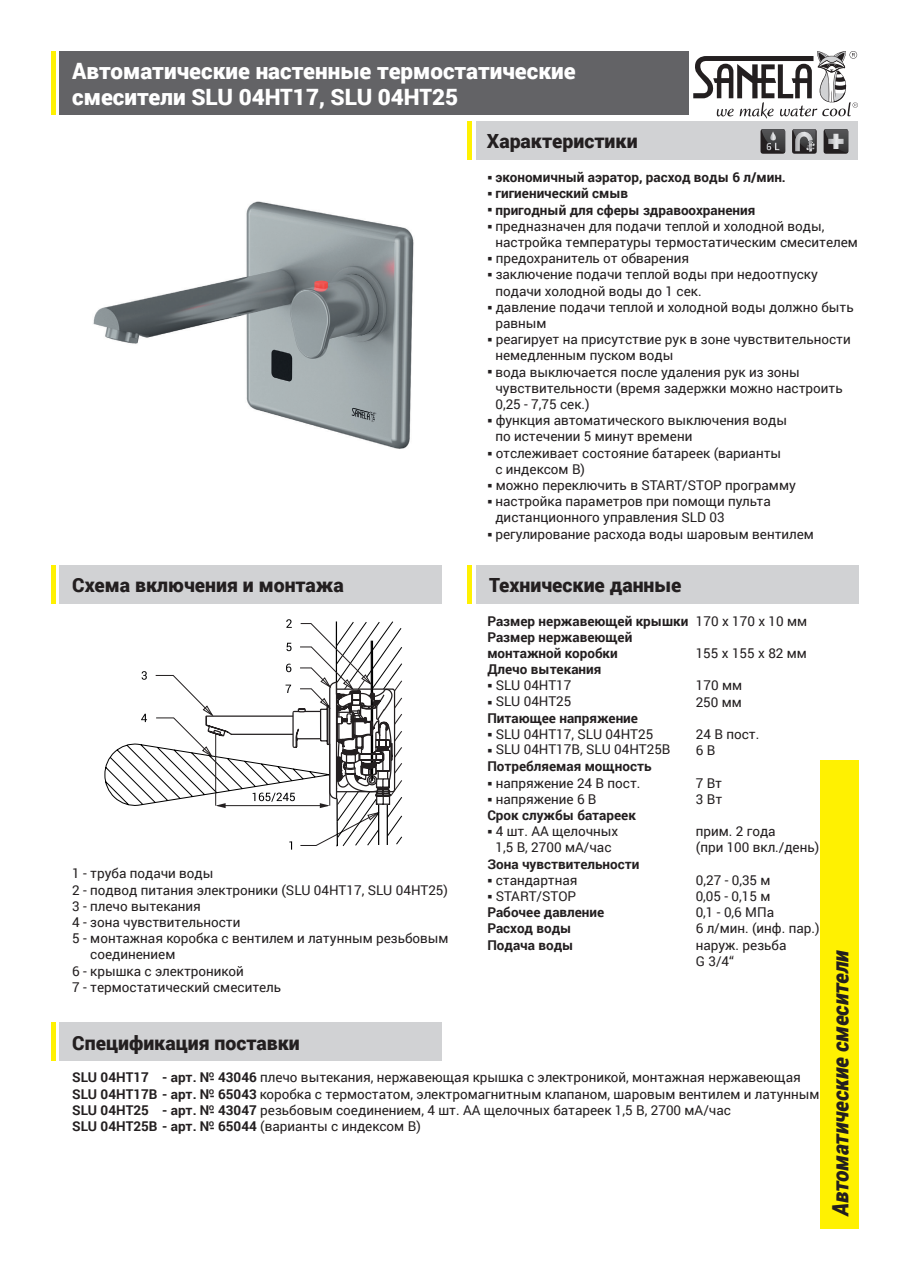
<style>
.page{position:relative;width:910px;height:1280px;background:#fff}
.page>*{position:absolute;margin:0;border:0;box-sizing:border-box;transform-origin:0 0}
.t1{font:900 22.5px/26.2px "Roboto";color:#fff}
.t2{font:italic 900 22.5px "Roboto";letter-spacing:-.005em;color:#231f20;scale:.95 1}
.t3{font:900 19.5px "Roboto";color:#231f20}
.t4{font:13.5px/16.2px "Roboto";color:#231f20}
.t5{font:700 13.5px/16.2px "Roboto";color:#231f20}
.s1{font-weight:400}
.s2{font-weight:700}
</style>
<div class="page">
<div style="left:60px;top:51px;width:629px;height:64px;background:#636366"></div>
<div style="left:476px;top:121px;width:382px;height:38px;background:#d1d2d4"></div>
<div style="left:60px;top:566px;width:382px;height:38px;background:#d1d2d4"></div>
<div style="left:821px;top:760px;width:38px;height:469px;background:#fff101"></div>
<svg style="left:693px;top:51px;width:165px;height:68px"></svg>
<hr style="left:51px;top:51px;width:4px;height:64px;background:#fff101">
<hr style="left:51px;top:566px;width:4px;height:38px;background:#fff101">
<div style="left:476px;top:566px;width:383px;height:38px;background:#d1d2d4"></div>
<hr style="left:468px;top:566px;width:4px;height:38px;background:#fff101">
<hr style="left:468px;top:121px;width:4px;height:38px;background:#fff101">
<div style="left:60px;top:1023px;width:382px;height:38px;background:#d1d2d4"></div>
<hr style="left:51px;top:1023px;width:4px;height:38px;background:#fff101">
<svg style="left:760px;top:129px;width:25px;height:25px"></svg>
<svg style="left:824px;top:129px;width:24px;height:25px"></svg>
<svg style="left:792px;top:129px;width:25px;height:25px"></svg>
<svg style="left:105px;top:619px;width:297px;height:231px"></svg>
<img style="left:93px;top:201px;width:321px;height:248px">
<h1 class="t1" style="left:72px;top:57px;width:505px">Автоматические настенные термостатические смесители SLU 04HT17, SLU 04HT25</h1>
<h2 class="t3" style="left:487px;top:127px;width:152px">Характеристики</h2>
<h2 class="t3" style="left:72px;top:572px;width:273px">Схема включения и монтажа</h2>
<p class="t5" style="left:487px;top:169px;width:300px">○ экономичный аэратор, расход воды 6 л/мин.</p>
<p class="t5" style="left:487px;top:185px;width:142px">○ гигиенический смыв</p>
<p class="t5" style="left:487px;top:201px;width:270px">○ пригодный для сферы здравоохранения</p>
<p class="t4" style="left:495px;top:217px;width:364px;text-indent:-8px">○ предназначен для подачи теплой и холодной воды, настройка температуры термостатическим смесителем</p>
<p class="t4" style="left:487px;top:250px;width:203px">○ предохранитель от обварения</p>
<p class="t4" style="left:495px;top:266px;width:324px;text-indent:-8px">○ заключение подачи теплой воды при недоотпуску подачи холодной воды до 1 сек.</p>
<p class="t4" style="left:495px;top:298px;width:360px;text-indent:-8px">○ давление подачи теплой и холодной воды должно быть равным</p>
<p class="t4" style="left:495px;top:331px;width:357px;text-indent:-8px">○ реагирует на присутствие рук в зоне чувствительности немедленным пуском воды</p>
<p class="t4" style="left:495px;top:363px;width:349px;text-indent:-8px">○ вода выключается после удаления рук из зоны чувствительности (время задержки можно настроить<br>0,25 - 7,75 сек.)</p>
<p class="t4" style="left:495px;top:412px;width:293px;text-indent:-8px">○ функция автоматического выключения воды по истечении 5 минут времени</p>
<p class="t4" style="left:495px;top:444px;width:287px;text-indent:-8px">○ отслеживает состояние батареек (варианты с индексом B)</p>
<p class="t4" style="left:487px;top:476px;width:310px">○ можно переключить в START/STOP программу</p>
<p class="t4" style="left:495px;top:493px;width:277px;text-indent:-8px">○ настройка параметров при помощи пульта дистанционного управления SLD 03</p>
<p class="t4" style="left:487px;top:525px;width:328px">○ регулирование расхода воды шаровым вентилем</p>
<h2 class="t3" style="left:489px;top:572px;width:194px">Технические данные</h2>
<p class="t5" style="left:487px;top:612px;width:321px">Размер нержавеющей крышки <span class="s1">170 x 170 x 10 мм<br></span>Размер нержавеющей<br>монтажной коробки</p>
<p class="t4" style="left:696px;top:644px;width:113px">155 x 155 x 82 мм</p>
<p class="t4" style="left:72px;top:865px;width:143px">1 - труба подачи воды</p>
<p class="t4" style="left:72px;top:881px;width:377px">2 - подвод питания электроники (SLU 04HT17, SLU 04HT25)</p>
<p class="t4" style="left:72px;top:897px;width:130px">3 - плечо вытекания</p>
<p class="t4" style="left:72px;top:914px;width:170px">4 - зона чувствительности</p>
<p class="t4" style="left:72px;top:930px;width:378px">5 - монтажная коробка с вентилем и латунным резьбовым</p>
<p class="t4" style="left:90px;top:946px;width:87px">соединением</p>
<p class="t4" style="left:72px;top:962px;width:173px">6 - крышка с электроникой</p>
<p class="t4" style="left:72px;top:978px;width:210px">7 - термостатический смеситель</p>
<p class="t5" style="left:487px;top:661px;width:116px">Длечо вытекания</p>
<p class="t4" style="left:487px;top:677px;width:86px">○ SLU 04HT17</p>
<p class="t4" style="left:696px;top:677px;width:48px">170 мм</p>
<p class="t4" style="left:487px;top:692px;width:86px">○ SLU 04HT25</p>
<p class="t4" style="left:696px;top:693px;width:48px">250 мм</p>
<p class="t5" style="left:487px;top:709px;width:152px">Питающее напряжение</p>
<p class="t4" style="left:487px;top:725px;width:167px">○ SLU 04HT17, SLU 04HT25</p>
<p class="t4" style="left:696px;top:725px;width:65px">24 B пост.</p>
<p class="t4" style="left:487px;top:741px;width:185px">○ SLU 04HT17B, SLU 04HT25B</p>
<p class="t4" style="left:696px;top:742px;width:21px">6B</p>
<p class="t5" style="left:487px;top:758px;width:166px">Потребляемая мощность</p>
<p class="t4" style="left:487px;top:774px;width:155px">○ напряжение 24 B пост.</p>
<p class="t4" style="left:696px;top:774px;width:28px">7 Вт</p>
<p class="t4" style="left:487px;top:790px;width:111px">○ напряжение 6 B</p>
<p class="t4" style="left:696px;top:790px;width:28px">3 Вт</p>
<p class="t5" style="left:487px;top:806px;width:150px">Срок службы батареек</p>
<p class="t4" style="left:487px;top:823px;width:133px">○ 4 шт. AA щелочных</p>
<p class="t4" style="left:696px;top:823px;width:81px">прим. 2 года</p>
<p class="t4" style="left:495px;top:839px;width:118px">1,5 В, 2700 мA/час</p>
<p class="t4" style="left:696px;top:839px;width:125px">(при 100 вкл./день)</p>
<p class="t5" style="left:487px;top:855px;width:154px">Зона чувствительности</p>
<p class="t4" style="left:487px;top:871px;width:92px">○ стандартная</p>
<p class="t4" style="left:696px;top:871px;width:76px">0,27 - 0,35 м</p>
<p class="t4" style="left:487px;top:887px;width:90px">○ START/STOP</p>
<p class="t4" style="left:696px;top:887px;width:76px">0,05 - 0,15 м</p>
<p class="t5" style="left:487px;top:904px;width:118px">Рабочее давление</p>
<p class="t4" style="left:696px;top:904px;width:80px">0,1 - 0,6 MПа</p>
<p class="t5" style="left:487px;top:920px;width:86px">Расход воды</p>
<p class="t4" style="left:696px;top:920px;width:125px">6 л/мин. (инф. пар.)</p>
<p class="t5" style="left:487px;top:936px;width:88px">Подача воды</p>
<p class="t4" style="left:696px;top:936px;width:92px">наруж. резьба<br>G 3/4“</p>
<h2 class="t3" style="left:72px;top:1029px;width:229px">Спецификация поставки</h2>
<p class="t4" style="left:72px;top:1069px;width:749px"><span class="s2">SLU 04HT17 - арт. № 43046</span> плечо вытекания, нержавеющая крышка с электроникой, монтажная нержавеющая <span class="s2">SLU 04HT17B - арт. № 65043</span> коробка с термостатом, электромагнитным клапаном, шаровым вентилем и латунным <span class="s2">SLU 04HT25 - арт. № 43047</span> резьбовым соединением, 4 шт. AA щелочных батареек 1,5 В, 2700 мA/час<br><span class="s2">SLU 04HT25B - арт. № 65044</span> (варианты с индексом B)</p>
<h1 class="t2" style="left:825px;top:1216px;width:282px;rotate:-90deg">Автоматические смесители</h1>
</div>
